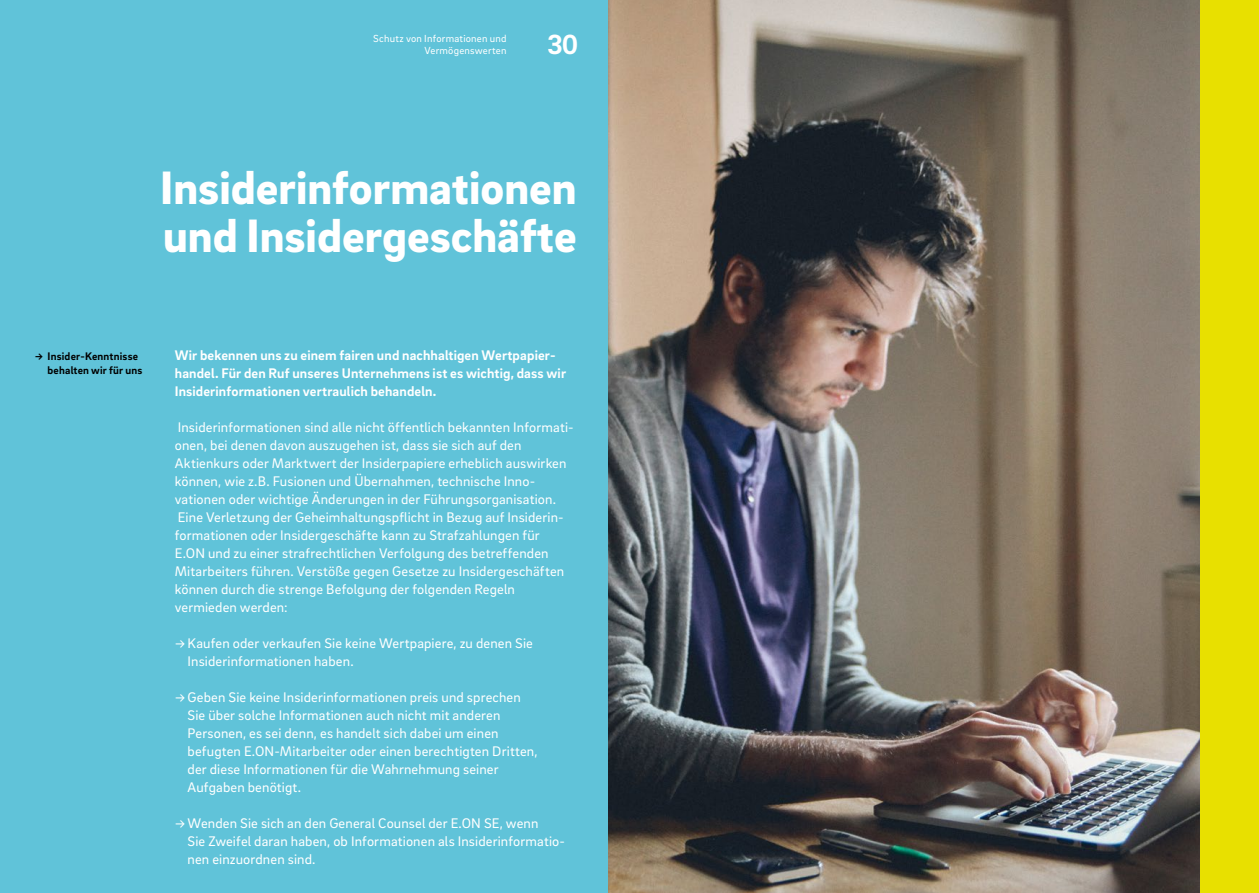
<style>
.page{position:relative;width:1259px;height:893px;background:#fff}
.page>*{position:absolute;margin:0;border:0;box-sizing:border-box;transform-origin:0 0}
.t1{font:900 48px/48px "EON Brix Sans";color:#fff}
.t2{font:700 28.35px "EON Brix Sans";color:#fff}
.t3{font:14.25px/18px "EON Brix Sans";letter-spacing:.01em;color:#fff}
.t4{font:700 14.25px/18px "EON Brix Sans";letter-spacing:.01em;color:#fff}
.t5{font:700 11.25px/13.5px "EON Brix Sans";letter-spacing:.02em;color:#000}
.t6{font:10.5px/11.7px "EON Brix Sans";letter-spacing:.02em;color:#fff;text-align:right}
</style>
<div class="page">
<div style="left:0;top:0;width:608px;height:893px;background:#60c3d9"></div>
<img style="left:608px;top:0;width:592px;height:893px">
<div style="left:1200px;top:0;width:59px;height:893px;background:#e8e000"></div>
<p class="t6" style="left:373px;top:33px;width:135px">Schutz von Informationen und<br>Vermögenswerten</p>
<h2 class="t2" style="left:547px;top:26px;width:32px">30</h2>
<h1 class="t1" style="left:160px;top:162px;width:418px">Insiderinformationen und Insidergeschäfte</h1>
<p class="t5" style="left:48px;top:349px;width:96px;text-indent:-13px">→ Insider-Kenntnisse behalten wir für uns</p>
<p class="t4" style="left:175px;top:346px;width:393px">Wir bekennen uns zu einem fairen und nachhaltigen Wertpapier&shy;handel. Für den Ruf unseres Unternehmens ist es wichtig, dass wir<br>Insiderinformationen vertraulich behandeln.</p>
<p class="t3" style="left:175px;top:418px;width:400px">Insiderinformationen sind alle nicht öffentlich bekannten Informati&shy;onen, bei denen davon auszugehen ist, dass sie sich auf den Aktienkurs oder Marktwert der Insiderpapiere erheblich auswirken können, wie z.B. Fusionen und Übernahmen, technische Inno&shy;vationen oder wichtige Änderungen in der Führungsorganisation.<br>Eine Verletzung der Geheimhaltungspflicht in Bezug auf Insiderin&shy;formationen oder Insidergeschäfte kann zu Strafzahlungen für E.ON und zu einer strafrechtlichen Verfolgung des betreffenden Mitarbeiters führen. Verstöße gegen Gesetze zu Insidergeschäften können durch die strenge Befolgung der folgenden Regeln vermieden werden:</p>
<p class="t3" style="left:188px;top:634px;width:347px;text-indent:-13px">→Kaufen oder verkaufen Sie keine Wertpapiere, zu denen Sie<br>Insiderinformationen haben.</p>
<p class="t3" style="left:188px;top:688px;width:352px;text-indent:-13px">→Geben Sie keine Insiderinformationen preis und sprechen Sie über solche Informationen auch nicht mit anderen Personen, es sei denn, es handelt sich dabei um einen befugten E.ON-Mitarbeiter oder einen berechtigten Dritten, der diese Informationen für die Wahrnehmung seiner Aufgaben benötigt.</p>
<p class="t3" style="left:188px;top:814px;width:379px;text-indent:-13px">→Wenden Sie sich an den General Counsel der E.ON SE, wenn<br>Sie Zweifel daran haben, ob Informationen als Insiderinformatio&shy;nen einzuordnen sind.</p>
</div>
